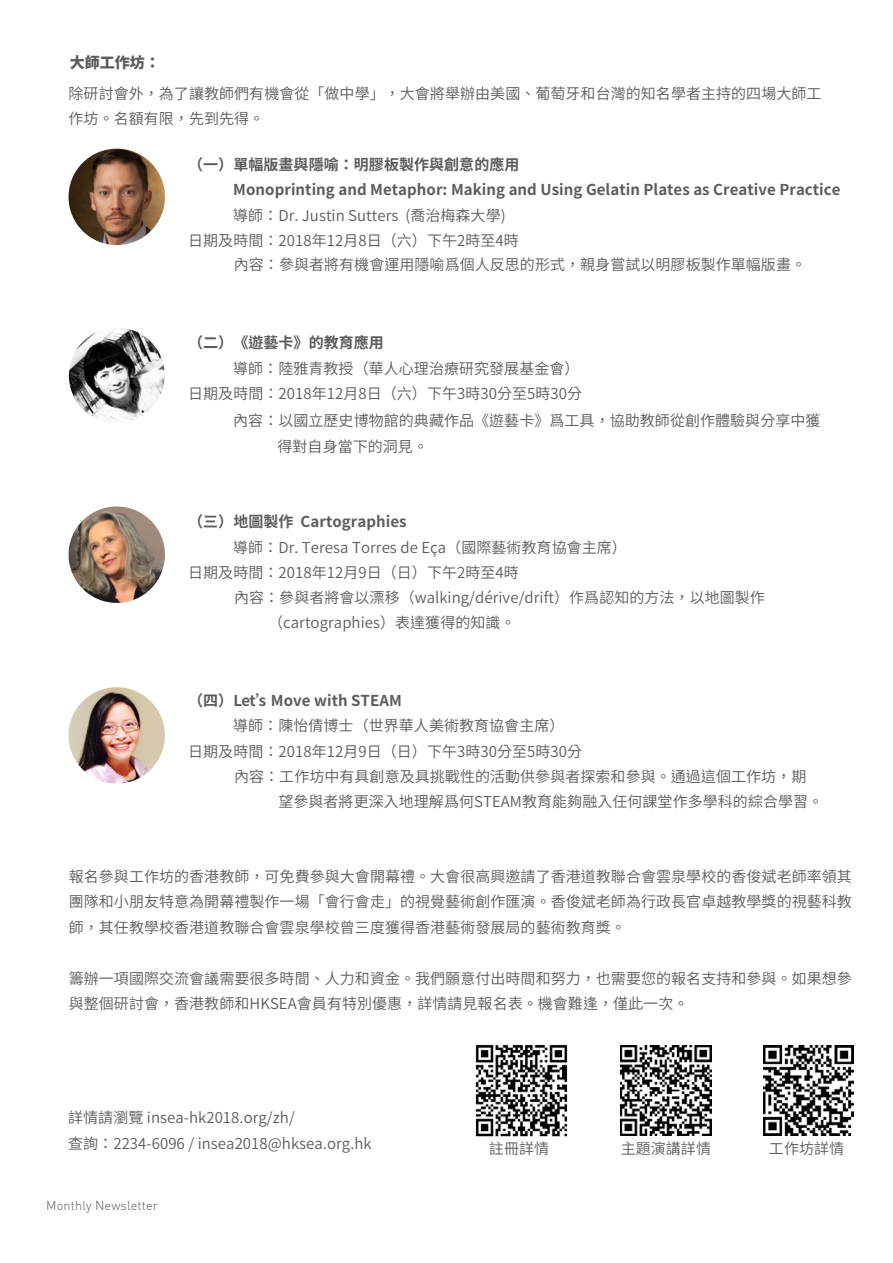
<style>
.page{position:relative;width:893px;height:1263px;background:#fff}
.page>*{position:absolute;margin:0;border:0;box-sizing:border-box;transform-origin:0 0}
.t1{font:600 15px/25.5px "Noto Sans CJ Ktc";letter-spacing:.005em;color:#5c5b5f}
.t2{font:700 15px/25.5px "Noto Sans CJ Ktc";letter-spacing:.005em;color:#5c5b5f}
.t3{font:900 15px "Noto Sans CJ Ktc";letter-spacing:.005em;color:#5c5b5f}
.t4{font:300 12.75px "DIN";letter-spacing:.01em;color:#5c5b5f}
</style>
<div class="page">
<img style="left:475px;top:1044px;width:93px;height:93px">
<img style="left:69px;top:149px;width:96px;height:96px;border-radius:48px">
<img style="left:69px;top:327px;width:96px;height:96px;border-radius:48px">
<img style="left:69px;top:506px;width:96px;height:97px;border-radius:48px">
<img style="left:68px;top:687px;width:97px;height:97px;border-radius:48px">
<img style="left:621px;top:1045px;width:90px;height:90px">
<img style="left:763px;top:1045px;width:90px;height:90px">
<p class="t3" style="left:70px;top:54px;width:92px">大師工作坊：</p>
<p class="t1" style="left:69px;top:81px;width:754px">除研討會外，為了讓教師們有機會從「做中學」，大會將舉辦由美國、葡萄牙和台灣的知名學者主持的四場大師工作坊。名額有限，先到先得。</p>
<p class="t2" style="left:233px;top:152px;width:609px;text-indent:-45px">（一）單幅版畫與隱喻：明膠板製作與創意的應用<br>Monoprinting and Metaphor: Making and Using Gelatin Plates as Creative Practice</p>
<p class="t1" style="left:188px;top:203px;width:332px;text-indent:45px">導師：Dr. Justin Sutters (喬治梅森大學)日期及時間：2018年12月8日（六）下午2時至4時</p>
<p class="t1" style="left:234px;top:252px;width:574px">內容：參與者將有機會運用隱喻爲個人反思的形式，親身嘗試以明膠板製作單幅版畫。</p>
<p class="t2" style="left:188px;top:331px;width:197px">（二）《遊藝卡》的教育應用</p>
<p class="t1" style="left:188px;top:356px;width:395px;text-align:right">導師：陸雅青教授（華人心理治療研究發展基金會）<br>日期及時間：2018年12月8日（六）下午3時30分至5時30分</p>
<p class="t1" style="left:277px;top:408px;width:545px;text-indent:-44px">內容：以國立歷史博物館的典藏作品《遊藝卡》爲工具，協助教師從創作體驗與分享中獲得對自身當下的洞見。</p>
<p class="t2" style="left:188px;top:509px;width:220px">（三）地圖製作 Cartographies</p>
<p class="t1" style="left:188px;top:535px;width:440px;text-indent:45px">導師：Dr. Teresa Torres de Eça（國際藝術教育協會主席）日期及時間：2018年12月9日（日）下午2時至4時</p>
<p class="t1" style="left:268px;top:585px;width:498px;text-indent:-34px">內容：參與者將會以漂移（walking/dérive/drift）作爲認知的方法，以地圖製作（cartographies）表達獲得的知識。</p>
<p class="t2" style="left:188px;top:688px;width:84px">（四）Let’</p>
<p class="t1" style="left:188px;top:713px;width:395px;text-indent:45px">導師：陳怡倩博士（世界華人美術教育協會主席）日期及時間：2018年12月9日（日）下午3時30分至5時30分</p>
<p class="t2" style="left:259px;top:688px;width:145px">s Move with STEAM</p>
<p class="t1" style="left:278px;top:764px;width:546px;text-indent:-44px">內容：工作坊中有具創意及具挑戰性的活動供參與者探索和參與。通過這個工作坊，期望參與者將更深入地理解爲何STEAM教育能夠融入任何課堂作多學科的綜合學習。</p>
<p class="t1" style="left:69px;top:864px;width:785px;text-align:justify">報名參與工作坊的香港教師，可免費參與大會開幕禮。大會很高興邀請了香港道教聯合會雲泉學校的香俊斌老師率領其團隊和小朋友特意為開幕禮製作一場「會行會走」的視覺藝術創作匯演。香俊斌老師為行政長官卓越教學獎的視藝科教師，其任教學校香港道教聯合會雲泉學校曾三度獲得香港藝術發展局的藝術教育獎。</p>
<p class="t1" style="left:69px;top:966px;width:785px">籌辦一項國際交流會議需要很多時間、人力和資金。我們願意付出時間和努力，也需要您的報名支持和參與。如果想參與整個研討會，香港教師和HKSEA會員有特別優惠，詳情請見報名表。機會難逢，僅此一次。</p>
<p class="t1" style="left:68px;top:1105px;width:305px">詳情請瀏覽 insea-hk2018.org/zh/<br>查詢：2234-6096 / insea2018@hksea.org.hk</p>
<p class="t4" style="left:46px;top:1198px;width:113px">Monthly Newsletter</p>
<p class="t1" style="left:489px;top:1136px;width:62px">註冊詳情</p>
<p class="t1" style="left:621px;top:1136px;width:92px">主題演講詳情</p>
<p class="t1" style="left:769px;top:1136px;width:77px">工作坊詳情</p>
</div>
